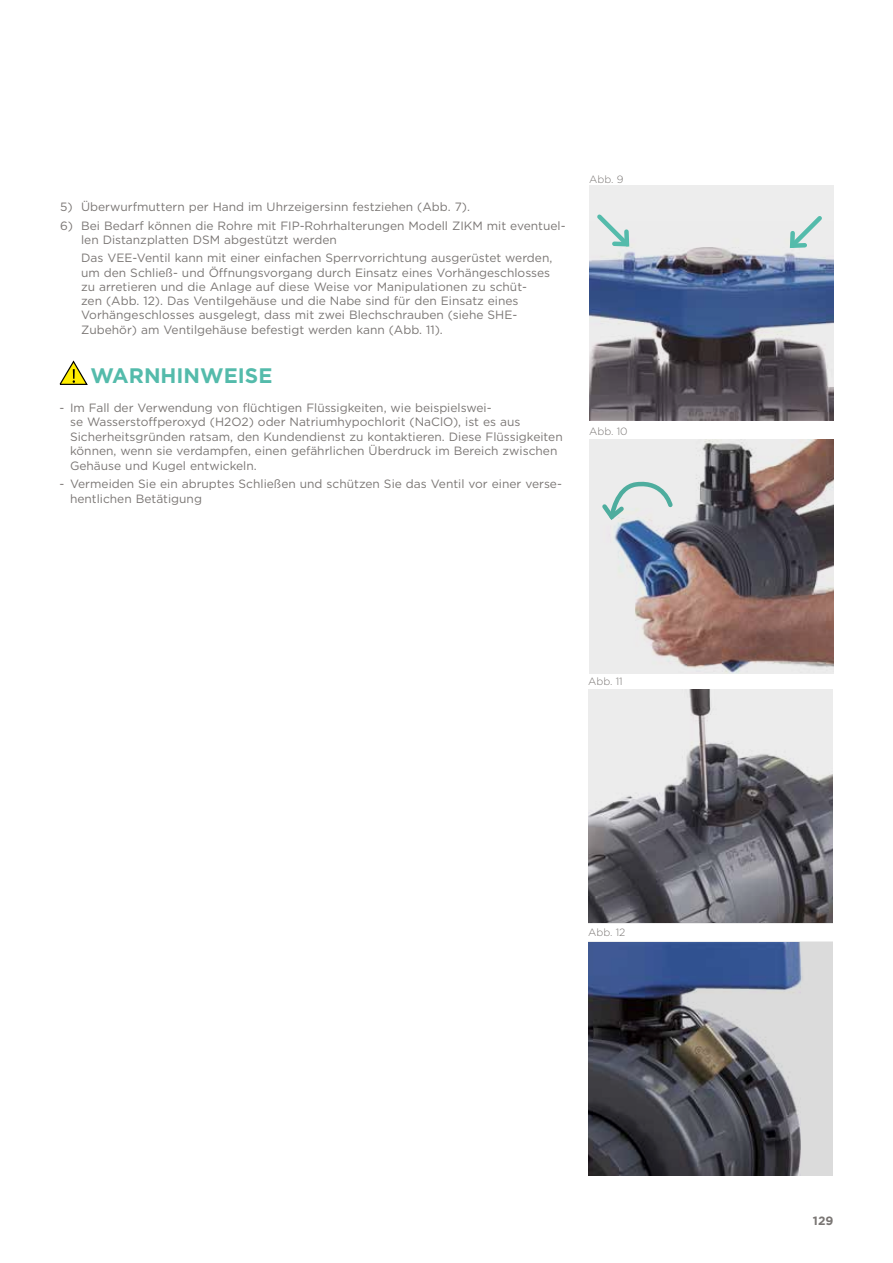
<style>
.page{position:relative;width:893px;height:1263px;background:#fff}
.page>*{position:absolute;margin:0;border:0;box-sizing:border-box;transform-origin:0 0}
.t1{font:700 21px "Gotham";color:#54bbab}
.t2{font:12px/14.2px "Gotham";color:#7a7674}
.t3{font:700 12px "Gotham";color:#7a7674}
.t4{font:300 10.5px "Gotham";color:#7a7674}
</style>
<div class="page">
<svg style="left:59px;top:360px;width:29px;height:25px"></svg>
<img style="left:588px;top:689px;width:245px;height:234px">
<img style="left:588px;top:942px;width:245px;height:234px">
<img style="left:589px;top:439px;width:245px;height:234px">
<svg style="left:598px;top:481px;width:77px;height:42px;background:#d1e0de"></svg>
<div style="left:589px;top:186px;width:245px;height:234px;background:#ededed"></div>
<img style="left:589px;top:247px;width:245px;height:173px">
<svg style="left:786px;top:216px;width:40px;height:36px"></svg>
<svg style="left:593px;top:214px;width:40px;height:37px"></svg>
<p class="t2" style="left:60px;top:200px;width:411px">5) Überwurfmuttern per Hand im Uhrzeigersinn festziehen (Abb. 7).</p>
<p class="t2" style="left:81px;top:218px;width:486px;text-indent:-21px">6) Bei Bedarf können die Rohre mit FIP-Rohrhalterungen Modell ZIKM mit eventuel&shy;len Distanzplatten DSM abgestützt werden</p>
<p class="t2" style="left:81px;top:251px;width:473px">Das VEE-Ventil kann mit einer einfachen Sperrvorrichtung ausgerüstet werden, um den Schließ- und Öffnungsvorgang durch Einsatz eines Vorhängeschlosses zu arretieren und die Anlage auf diese Weise vor Manipulationen zu schüt-<br>zen (Abb. 12). Das Ventilgehäuse und die Nabe sind für den Einsatz eines Vorhängeschlosses ausgelegt, dass mit zwei Blechschrauben (siehe SHE-Zubehör) am Ventilgehäuse befestigt werden kann (Abb. 11).</p>
<h1 class="t1" style="left:91px;top:362px;width:183px">WARNHINWEISE</h1>
<p class="t2" style="left:70px;top:400px;width:494px;text-indent:-10px">- Im Fall der Verwendung von flüchtigen Flüssigkeiten, wie beispielswei-<br>se Wasserstoffperoxyd (H2O2) oder Natriumhypochlorit (NaClO), ist es aus Sicherheitsgründen ratsam, den Kundendienst zu kontaktieren. Diese Flüssigkeiten können, wenn sie verdampfen, einen gefährlichen Überdruck im Bereich zwischen Gehäuse und Kugel entwickeln.</p>
<p class="t2" style="left:70px;top:476px;width:493px;text-indent:-10px">- Vermeiden Sie ein abruptes Schließen und schützen Sie das Ventil vor einer verse&shy;hentlichen Betätigung</p>
<p class="t4" style="left:589px;top:173px;width:36px">Abb. 9</p>
<p class="t4" style="left:589px;top:424px;width:40px">Abb. 10</p>
<p class="t4" style="left:588px;top:675px;width:36px">Abb. 11</p>
<p class="t4" style="left:588px;top:926px;width:39px">Abb. 12</p>
<p class="t3" style="left:813px;top:1212px;width:22px">129</p>
</div>
